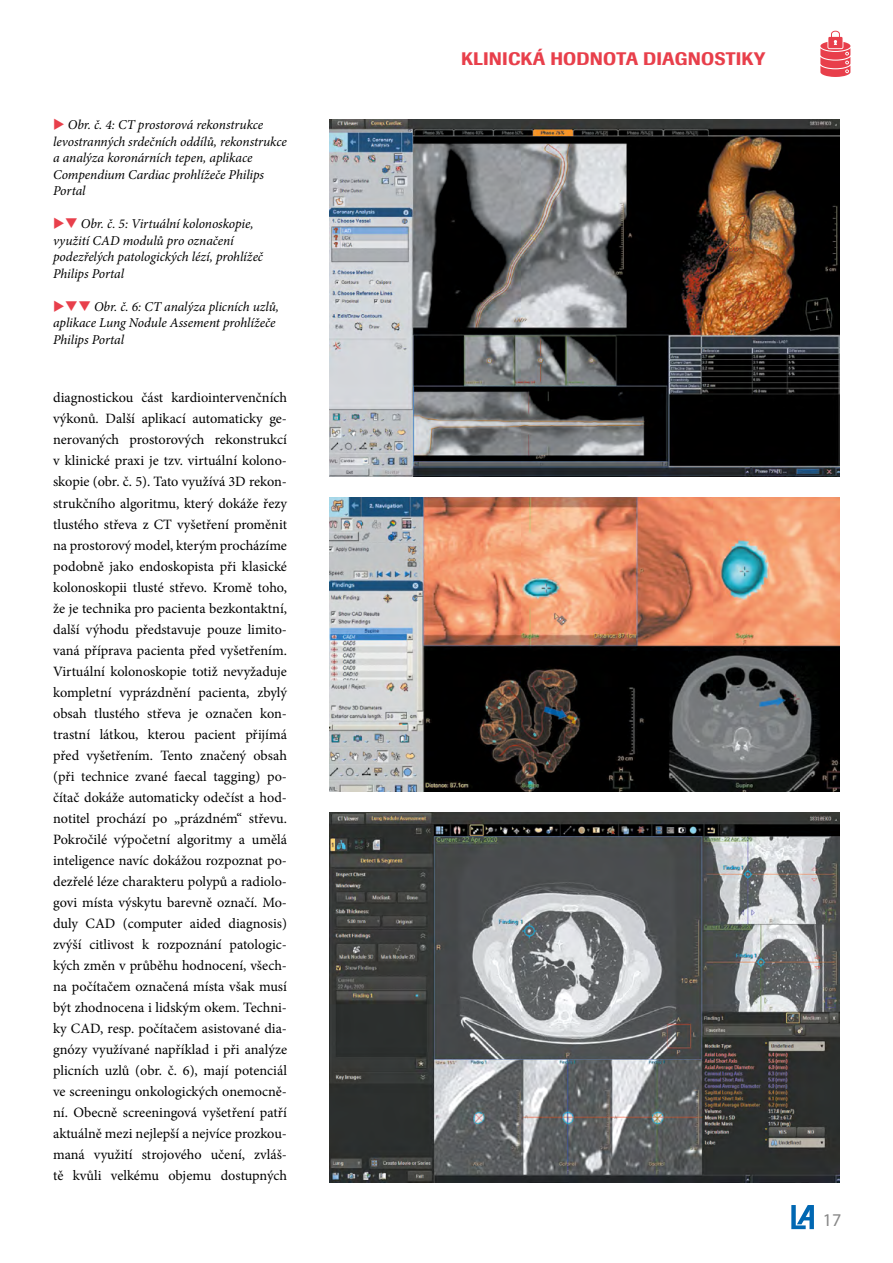
<style>
.page{position:relative;width:893px;height:1263px;background:#fff}
.page>*{position:absolute;margin:0;border:0;box-sizing:border-box;transform-origin:0 0}
.t1{font:500 18px "Imago";letter-spacing:.01em;color:#e83f4b}
.t2{font:18px "Myriad Pro";color:#878787}
.t3{font:14.25px/21px "Minion Pro";letter-spacing:-.005em;color:#000;text-align:justify}
.t4{font:italic 13.5px/16.5px "Minion Pro";letter-spacing:-.01em;color:#000}
.s1{color:#e83f4b}
</style>
<div class="page">
<svg style="left:791px;top:1205px;width:23px;height:24px"></svg>
<svg style="left:820px;top:31px;width:30px;height:46px"></svg>
<img style="left:330px;top:119px;width:510px;height:357px">
<img style="left:330px;top:497px;width:510px;height:294px">
<img style="left:330px;top:812px;width:510px;height:370px">
<p class="t4" style="left:53px;top:117px;width:235px"><span class="s1">◆</span> Obr. č. 4: CT prostorová rekonstrukce levostranných srdečních oddílů, rekonstrukce a analýza koronárních tepen, aplikace Compendium Cardiac prohlížeče Philips Portal</p>
<p class="t4" style="left:53px;top:216px;width:211px"><span class="s1">◆❑</span> Obr. č. 5: Virtuální kolonoskopie, využití CAD modulů pro označení podezřelých patologických lézí, prohlížeč<br>Philips Portal</p>
<p class="t4" style="left:53px;top:298px;width:227px"><span class="s1">◆❑❑</span> Obr. č. 6: CT analýza plicních uzlů, aplikace Lung Nodule Assement prohlížeče<br>Philips Portal</p>
<p class="t3" style="left:53px;top:387px;width:235px">diagnostickou část kardiointervenčních výkonů. Další aplikací automaticky ge&shy;nerovaných prostorových rekonstrukcí v klinické praxi je tzv. virtuální kolono&shy;skopie (obr. č. 5). Tato využívá 3D rekon&shy;strukčního algoritmu, který dokáže řezy tlustého střeva z CT vyšetření proměnit na prostorový model, kterým procházíme podobně jako endoskopista při klasické kolonoskopii tlusté střevo. Kromě toho, že je technika pro pacienta bezkontaktní, další výhodu představuje pouze limito&shy;vaná příprava pacienta před vyšetřením.<br>Virtuální kolonoskopie totiž nevyžaduje kompletní vyprázdnění pacienta, zbylý obsah tlustého střeva je označen kon&shy;trastní látkou, kterou pacient přijímá před vyšetřením. Tento značený obsah (při technice zvané faecal tagging) po&shy;čítač dokáže automaticky odečíst a hod&shy;notitel prochází po „prázdném“ střevu.<br>Pokročilé výpočetní algoritmy a umělá inteligence navíc dokážou rozpoznat po&shy;dezřelé léze charakteru polypů a radiolo&shy;govi místa výskytu barevně označí. Mo&shy;duly CAD (computer aided diagnosis) zvýší citlivost k rozpoznání patologic&shy;kých změn v průběhu hodnocení, všech&shy;na počítačem označená místa však musí být zhodnocena i lidským okem. Techni&shy;ky CAD, resp. počítačem asistované dia&shy;gnózy využívané například i při analýze plicních uzlů (obr. č. 6), mají potenciál ve screeningu onkologických onemocně&shy;ní. Obecně screeningová vyšetření patří aktuálně mezi nejlepší a nejvíce prozkou&shy;maná využití strojového učení, zvláš&shy;tě kvůli velkému objemu dostupných</p>
<p class="t1" style="left:461px;top:47px;width:306px">KLINICKÁ HODNOTA DIAGNOSTIKY</p>
<p class="t2" style="left:823px;top:1209px;width:20px">17</p>
</div>
